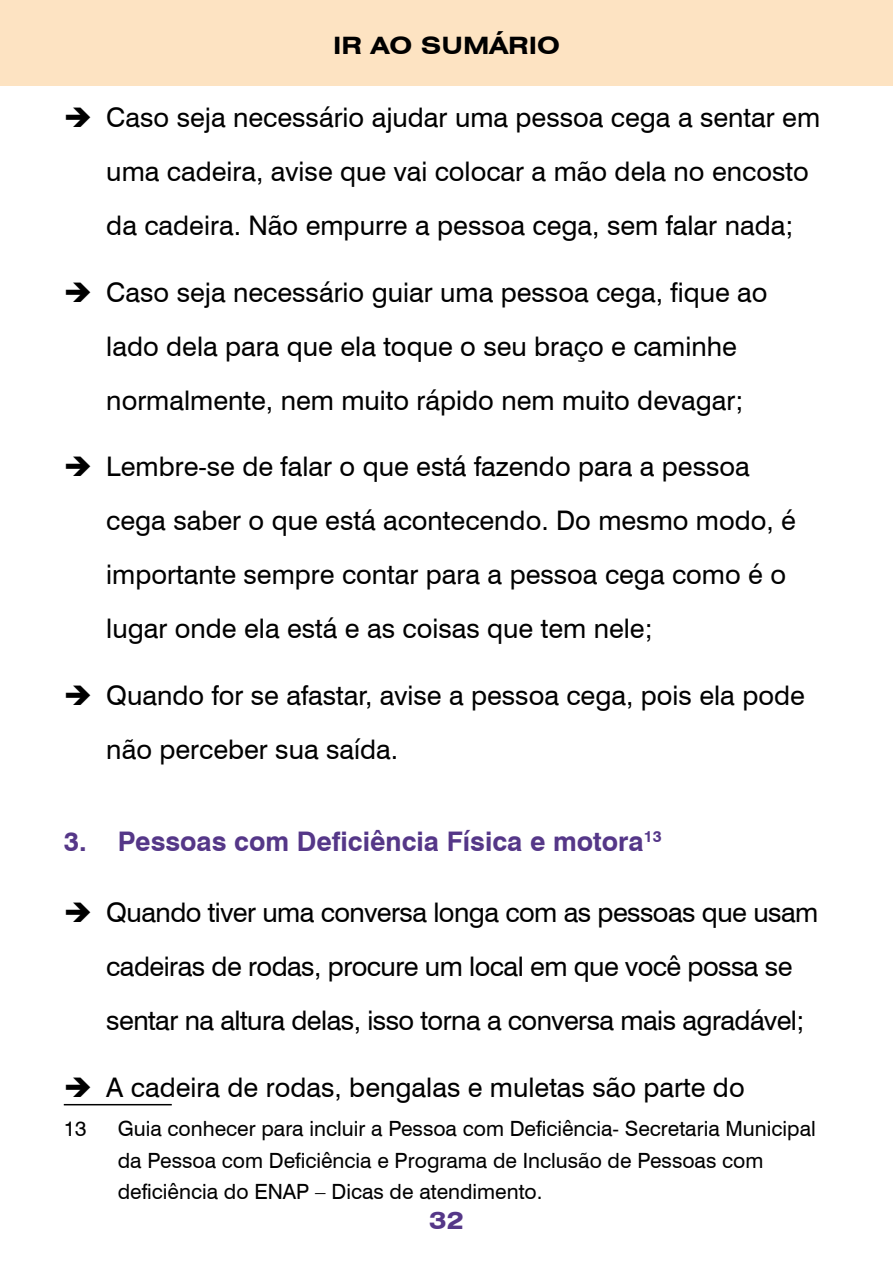
<style>
.page{position:relative;width:893px;height:1263px;background:#fff}
.page>*{position:absolute;margin:0;border:0;box-sizing:border-box;transform-origin:0 0}
.t1{font:27px/54px "Swiss 721 BT";color:#000}
.t2{font:27px/54px "Swiss 721 BT";letter-spacing:-.02em;color:#000}
.Titulo_-_02{font:700 27px "Swiss 721 BT";color:#553788}
.t3{font:700 expanded 24px "Swiss 721 BT";color:#000}
.t4{font:700 expanded 24px "Swiss 721 BT";color:#553788}
.nota_de_rodapé{font:21px/31.5px "Swiss 721 BT";color:#000}
</style>
<div class="page">
<div style="left:0;top:0;width:893px;height:85px;background:#fde3c2"></div>
<hr style="left:64px;top:1104px;width:108px;height:1px;background:#000">
<p class="t3" style="left:333px;top:31px;width:228px">IR AO SUMÁRIO</p>
<p class="t1" style="left:106px;top:90px;width:715px">Caso seja necessário ajudar uma pessoa cega a sentar em uma cadeira, avise que vai colocar a mão dela no encosto da cadeira. Não empurre a pessoa cega, sem falar nada;</p>
<p class="t1" style="left:106px;top:265px;width:663px">Caso seja necessário guiar uma pessoa cega, fique ao lado dela para que ela toque o seu braço e caminhe normalmente, nem muito rápido nem muito devagar;</p>
<p class="t1" style="left:106px;top:440px;width:691px">Lembre-se de falar o que está fazendo para a pessoa cega saber o que está acontecendo. Do mesmo modo, é importante sempre contar para a pessoa cega como é o lugar onde ela está e as coisas que tem nele;</p>
<p class="t1" style="left:106px;top:668px;width:700px">Quando for se afastar, avise a pessoa cega, pois ela pode não perceber sua saída.</p>
<p class="Titulo_-_02" style="left:64px;top:825px;width:599px">3. Pessoas com Deficiência Física e motora<sup>13</sup></p>
<p class="t2" style="left:106px;top:886px;width:713px">Quando tiver uma conversa longa com as pessoas que usam cadeiras de rodas, procure um local em que você possa se sentar na altura delas, isso torna a conversa mais agradável;</p>
<p class="t1" style="left:106px;top:1060px;width:640px">A cadeira de rodas, bengalas e muletas são parte do</p>
<p class="nota_de_rodapé" style="left:64px;top:1113px;width:25px">13</p>
<p class="nota_de_rodapé" style="left:118px;top:1113px;width:699px">Guia conhecer para incluir a Pessoa com Deficiência- Secretaria Municipal da Pessoa com Deficiência e Programa de Inclusão de Pessoas com deficiência do ENAP – Dicas de atendimento.</p>
<p class="t4" style="left:429px;top:1206px;width:36px">32</p>
</div>
